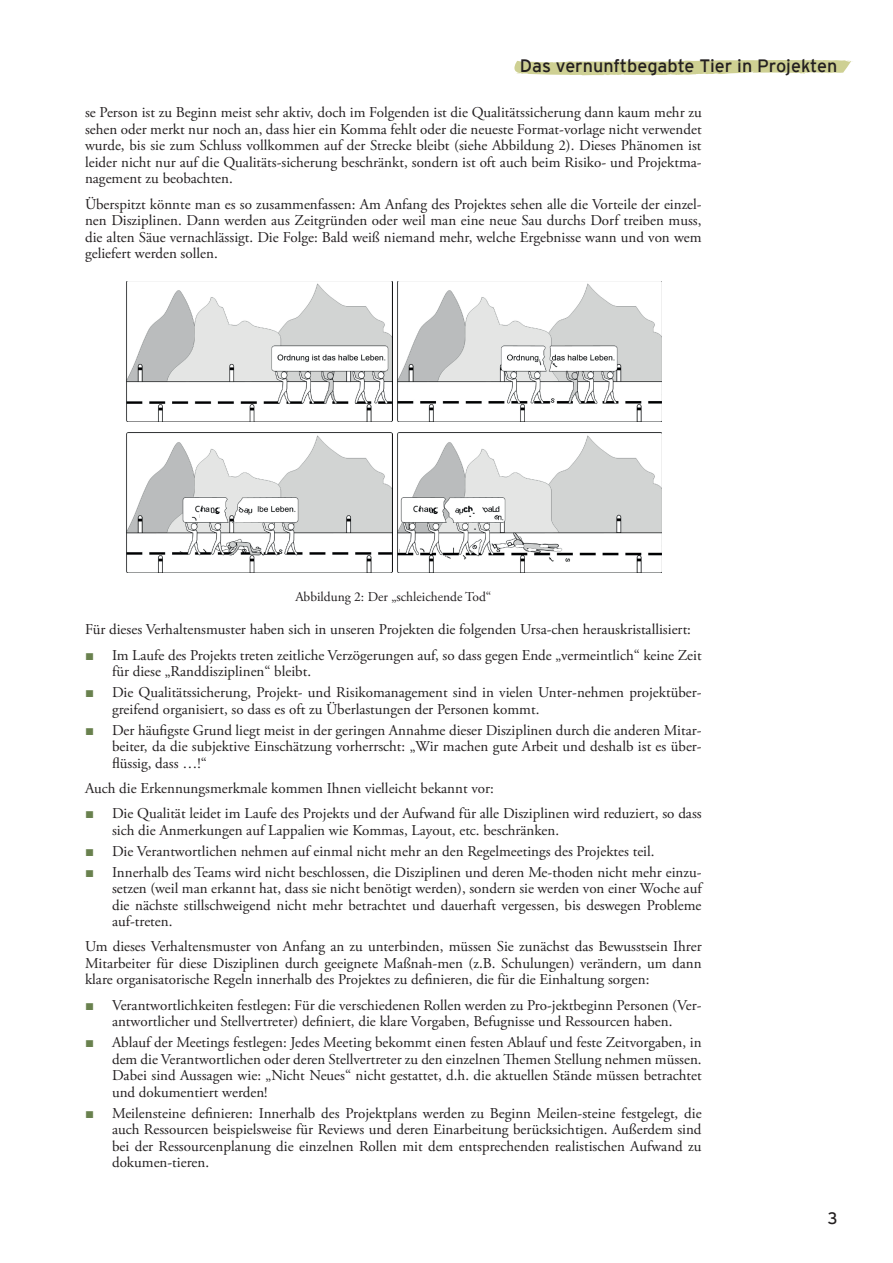
<style>
.page{position:relative;width:893px;height:1263px;background:#fff}
.page>*{position:absolute;margin:0;border:0;box-sizing:border-box;transform-origin:0 0}
.t1{font:18px "Interstate Mono";color:#231f20}
.t2{font:16.5px "Interstate Mono";color:#231f20}
.t3{font:15px/16.5px "Adobe Garamond Pro";color:#231f20;text-align:justify}
.t4{font:13.5px "Adobe Garamond Pro";color:#231f20}
.s1{font-family:"Times New Roman";color:#69814e}
</style>
<div class="page">
<svg style="left:514px;top:60px;width:339px;height:15px"></svg>
<img style="left:126px;top:281px;width:266px;height:141px">
<img style="left:397px;top:281px;width:264px;height:141px">
<img style="left:126px;top:432px;width:266px;height:141px">
<img style="left:397px;top:432px;width:264px;height:141px">
<p class="t1" style="left:520px;top:55px;width:319px">Das vernunftbegabte Tier in Projekten</p>
<p class="t3" style="left:85px;top:105px;width:618px">se Person ist zu Beginn meist sehr aktiv, doch im Folgenden ist die Qualitätssicherung dann kaum mehr zu sehen oder merkt nur noch an, dass hier ein Komma fehlt oder die neueste Format-vorlage nicht verwendet wurde, bis sie zum Schluss vollkommen auf der Strecke bleibt (siehe Abbildung 2). Dieses Phänomen ist leider nicht nur auf die Qualitäts-sicherung beschränkt, sondern ist oft auch beim Risiko- und Projektma&shy;nagement zu beobachten.</p>
<p class="t3" style="left:85px;top:196px;width:618px">Überspitzt könnte man es so zusammenfassen: Am Anfang des Projektes sehen alle die Vorteile der einzel&shy;nen Disziplinen. Dann werden aus Zeitgründen oder weil man eine neue Sau durchs Dorf treiben muss, die alten Säue vernachlässigt. Die Folge: Bald weiß niemand mehr, welche Ergebnisse wann und von wem geliefert werden sollen.</p>
<p class="t4" style="left:295px;top:589px;width:197px">Abbildung 2: Der „schleichende Tod“</p>
<p class="t3" style="left:85px;top:621px;width:607px">Für dieses Verhaltensmuster haben sich in unseren Projekten die folgenden Ursa-chen herauskristallisiert:</p>
<p class="t3" style="left:112px;top:647px;width:591px;text-indent:-27px"><span class="s1">■</span> Im Laufe des Projekts treten zeitliche Verzögerungen auf, so dass gegen Ende „vermeintlich“ keine Zeit für diese „Randdisziplinen“ bleibt.</p>
<p class="t3" style="left:112px;top:684px;width:591px;text-indent:-27px"><span class="s1">■</span> Die Qualitätssicherung, Projekt- und Risikomanagement sind in vielen Unter-nehmen projektüber&shy;greifend organisiert, so dass es oft zu Überlastungen der Personen kommt.</p>
<p class="t3" style="left:112px;top:722px;width:591px;text-indent:-27px"><span class="s1">■</span> Der häufigste Grund liegt meist in der geringen Annahme dieser Disziplinen durch die anderen Mitar&shy;beiter, da die subjektive Einschätzung vorherrscht: „Wir machen gute Arbeit und deshalb ist es über&shy;flüssig, dass …!“</p>
<p class="t3" style="left:85px;top:780px;width:410px">Auch die Erkennungsmerkmale kommen Ihnen vielleicht bekannt vor:</p>
<p class="t3" style="left:112px;top:805px;width:591px;text-indent:-27px"><span class="s1">■</span> Die Qualität leidet im Laufe des Projekts und der Aufwand für alle Disziplinen wird reduziert, so dass sich die Anmerkungen auf Lappalien wie Kommas, Layout, etc. beschränken.</p>
<p class="t3" style="left:85px;top:843px;width:571px"><span class="s1">■</span> Die Verantwortlichen nehmen auf einmal nicht mehr an den Regelmeetings des Projektes teil.</p>
<p class="t3" style="left:112px;top:864px;width:591px;text-indent:-27px"><span class="s1">■</span> Innerhalb des Teams wird nicht beschlossen, die Disziplinen und deren Me-thoden nicht mehr einzu&shy;setzen (weil man erkannt hat, dass sie nicht benötigt werden), sondern sie werden von einer Woche auf die nächste stillschweigend nicht mehr betrachtet und dauerhaft vergessen, bis deswegen Probleme auf-treten.</p>
<p class="t3" style="left:85px;top:938px;width:618px">Um dieses Verhaltensmuster von Anfang an zu unterbinden, müssen Sie zunächst das Bewusstsein Ihrer Mitarbeiter für diese Disziplinen durch geeignete Maßnah-men (z.B. Schulungen) verändern, um dann klare organisatorische Regeln innerhalb des Projektes zu definieren, die für die Einhaltung sorgen:</p>
<p class="t3" style="left:85px;top:997px;width:618px;text-align:center"><span class="s1">■</span> Verantwortlichkeiten festlegen: Für die verschiedenen Rollen werden zu Pro-jektbeginn Personen (Ver&shy;antwortlicher und Stellvertreter) definiert, die klare Vorgaben, Befugnisse und Ressourcen haben.</p>
<p class="t3" style="left:112px;top:1034px;width:591px;text-indent:-27px"><span class="s1">■</span> Ablauf der Meetings festlegen: Jedes Meeting bekommt einen festen Ablauf und feste Zeitvorgaben, in dem die Verantwortlichen oder deren Stellvertreter zu den einzelnen Themen Stellung nehmen müssen.<br>Dabei sind Aussagen wie: „Nicht Neues“ nicht gestattet, d.h. die aktuellen Stände müssen betrachtet und dokumentiert werden!</p>
<p class="t3" style="left:112px;top:1105px;width:591px;text-indent:-27px"><span class="s1">■</span> Meilensteine definieren: Innerhalb des Projektplans werden zu Beginn Meilen-steine festgelegt, die auch Ressourcen beispielsweise für Reviews und deren Einarbeitung berücksichtigen. Außerdem sind bei der Ressourcenplanung die einzelnen Rollen mit dem entsprechenden realistischen Aufwand zu dokumen-tieren.</p>
<p class="t2" style="left:827px;top:1209px;width:12px">3</p>
</div>
